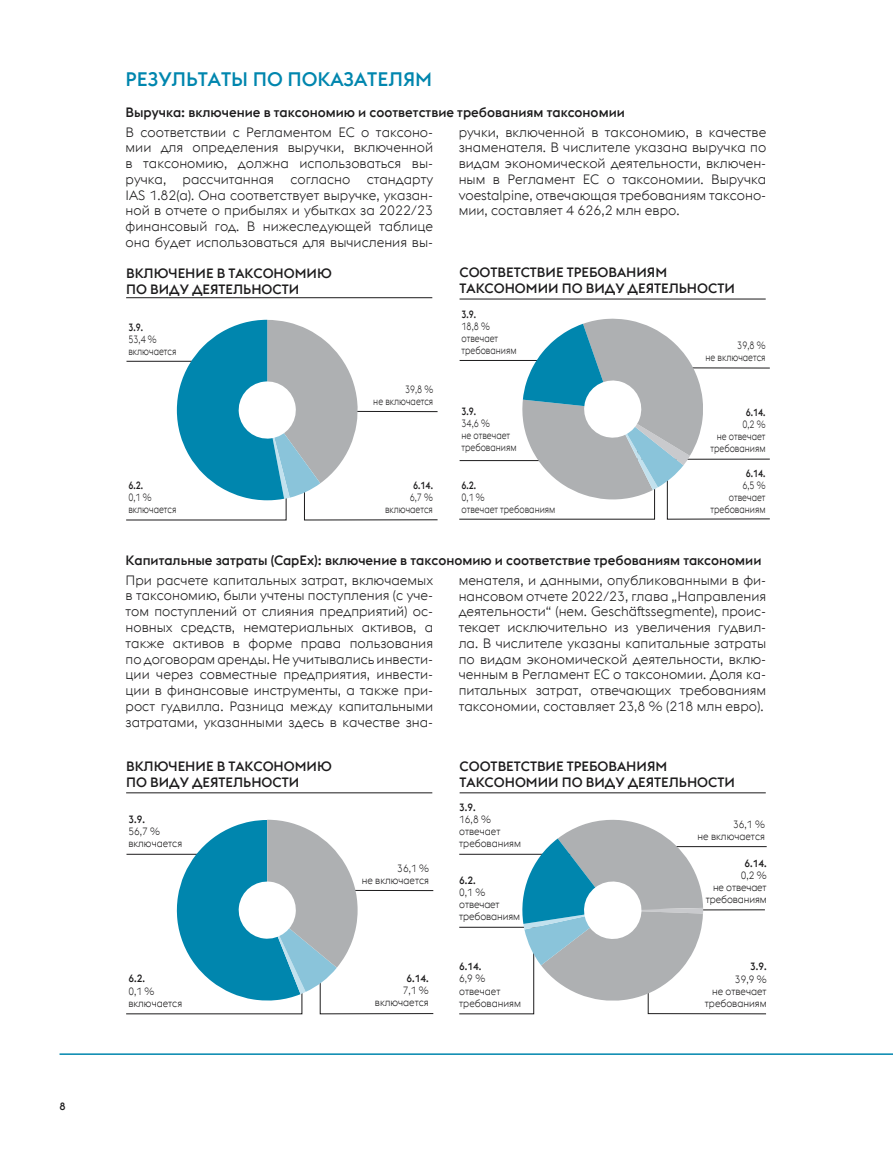
<style>
.page{position:relative;width:893px;height:1157px;background:#fff}
.page>*{position:absolute;margin:0;border:0;box-sizing:border-box;transform-origin:0 0}
.t1{font:500 19.5px "voestalpine";color:#0086ae}
.t2{font:300 13.5px/15.8px "voestalpine";color:#1c1b1c;text-align:justify}
.t3{font:500 13.5px/16.5px "voestalpine";color:#1c1b1c}
.t4{font:300 10.5px/12px "voestalpine";color:#1c1b1c;text-align:right;scale:.92 1}
.t5{font:300 10.5px/12px "voestalpine";color:#1c1b1c;text-align:right;scale:.82 1}
.t6{font:500 10.5px "voestalpine";color:#1c1b1c;scale:.92 1}
.t7{font:500 10.5px "voestalpine";color:#1c1b1c;scale:.82 1}
.t8{font:500 10.5px "voestalpine";color:#1c1b1c}
</style>
<div class="page">
<hr style="left:60px;top:1053px;width:833px;height:1px;background:#0086ae">
<svg style="left:126px;top:819px;width:308px;height:195px"></svg>
<hr style="left:126px;top:792px;width:306px;height:1px;background:#1c1b1c">
<hr style="left:648px;top:846px;width:119px;height:1px;background:#1c1b1c">
<hr style="left:460px;top:792px;width:306px;height:1px;background:#1c1b1c">
<svg style="left:459px;top:819px;width:307px;height:195px"></svg>
<hr style="left:459px;top:299px;width:307px;height:1px;background:#1c1b1c">
<svg style="left:459px;top:318px;width:311px;height:201px"></svg>
<hr style="left:126px;top:297px;width:306px;height:1px;background:#1c1b1c">
<svg style="left:126px;top:320px;width:312px;height:200px"></svg>
<p class="t8" style="left:60px;top:1099px;width:8px">8</p>
<h1 class="t1" style="left:126px;top:67px;width:308px">РЕЗУЛЬТАТЫ ПО ПОКАЗАТЕЛЯМ</h1>
<p class="t3" style="left:126px;top:103px;width:501px">Выручка: включение в таксономию и соответствие требованиям таксономии</p>
<p class="t2" style="left:126px;top:124px;width:309px">В соответствии с Регламентом ЕС о таксоно&shy;мии для определения выручки, включенной в таксономию, должна использоваться вы&shy;ручка, рассчитанная согласно стандарту IAS 1.82(a). Она соответствует выручке, указан&shy;ной в отчете о прибылях и убытках за 2022/23 финансовый год. В нижеследующей таблице она будет использоваться для вычисления вы-</p>
<p class="t2" style="left:459px;top:124px;width:309px">ручки, включенной в таксономию, в качестве знаменателя. В числителе указана выручка по видам экономической деятельности, включен&shy;ным в Регламент ЕС о таксономии. Выручка voestalpine, отвечающая требованиям таксоно&shy;мии, составляет 4 626,2 млн евро.</p>
<p class="t3" style="left:126px;top:264px;width:207px">ВКЛЮЧЕНИЕ В ТАКСОНОМИЮ<br>ПО ВИДУ ДЕЯТЕЛЬНОСТИ</p>
<p class="t7" style="left:128px;top:321px;width:19px">3.9.</p>
<p class="t5" style="left:128px;top:334px;width:60px;text-align:left">53,4 % включается</p>
<p class="t7" style="left:128px;top:479px;width:19px">6.2.</p>
<p class="t5" style="left:128px;top:491px;width:60px;text-align:left">0,1 % включается</p>
<p class="t5" style="left:373px;top:383px;width:75px">39,8 %<br>не включается</p>
<p class="t7" style="left:413px;top:479px;width:26px">6.14.</p>
<p class="t5" style="left:385px;top:491px;width:60px">6,7 % включается</p>
<p class="t3" style="left:459px;top:264px;width:277px">СООТВЕТСТВИЕ ТРЕБОВАНИЯМ<br>ТАКСОНОМИИ ПО ВИДУ ДЕЯТЕЛЬНОСТИ</p>
<p class="t7" style="left:461px;top:308px;width:19px">3.9.</p>
<p class="t5" style="left:461px;top:320px;width:69px;text-align:left">18,8 % отвечает требованиям</p>
<p class="t7" style="left:461px;top:405px;width:19px">3.9.</p>
<p class="t5" style="left:461px;top:417px;width:69px;text-align:left">34,6 %<br>не отвечает требованиям</p>
<p class="t7" style="left:461px;top:479px;width:19px">6.2.</p>
<p class="t5" style="left:461px;top:491px;width:116px;text-align:left">0,1 %<br>отвечает требованиям</p>
<p class="t5" style="left:706px;top:340px;width:75px">39,8 %<br>не включается</p>
<p class="t7" style="left:746px;top:405px;width:26px">6.14.</p>
<p class="t5" style="left:710px;top:418px;width:69px">0,2 %<br>не отвечает требованиям</p>
<p class="t7" style="left:746px;top:467px;width:26px">6.14.</p>
<p class="t5" style="left:710px;top:479px;width:69px">6,5 % отвечает требованиям</p>
<p class="t3" style="left:126px;top:551px;width:637px">Капитальные затраты (CapEx): включение в таксономию и соответствие требованиям таксономии</p>
<p class="t2" style="left:126px;top:572px;width:309px">При расчете капитальных затрат, включаемых в таксономию, были учтены поступления (с уче&shy;том поступлений от слияния предприятий) ос&shy;новных средств, нематериальных активов, а также активов в форме права пользования по договорам аренды. Не учитывались инвести&shy;ции через совместные предприятия, инвести&shy;ции в финансовые инструменты, а также при&shy;рост гудвилла. Разница между капитальными затратами, указанными здесь в качестве зна-</p>
<p class="t2" style="left:459px;top:572px;width:309px">менателя, и данными, опубликованными в фи&shy;нансовом отчете 2022/23, глава „Направления деятельности“ (нем. Geschäftssegmente), проис&shy;текает исключительно из увеличения гудвил&shy;ла. В числителе указаны капитальные затраты по видам экономической деятельности, вклю&shy;ченным в Регламент ЕС о таксономии. Доля ка&shy;питальных затрат, отвечающих требованиям таксономии, составляет 23,8 % (218 млн евро).</p>
<p class="t3" style="left:126px;top:757px;width:207px">ВКЛЮЧЕНИЕ В ТАКСОНОМИЮ<br>ПО ВИДУ ДЕЯТЕЛЬНОСТИ</p>
<p class="t3" style="left:460px;top:757px;width:277px">СООТВЕТСТВИЕ ТРЕБОВАНИЯМ<br>ТАКСОНОМИИ ПО ВИДУ ДЕЯТЕЛЬНОСТИ</p>
<p class="t6" style="left:128px;top:813px;width:19px">3.9.</p>
<p class="t4" style="left:128px;top:825px;width:60px;text-align:left">56,7 % включается</p>
<p class="t4" style="left:362px;top:862px;width:75px">36,1 %<br>не включается</p>
<p class="t6" style="left:459px;top:801px;width:19px">3.9.</p>
<p class="t4" style="left:459px;top:813px;width:69px;text-align:left">16,8 % отвечает требованиям</p>
<p class="t6" style="left:459px;top:873px;width:19px">6.2.</p>
<p class="t4" style="left:459px;top:886px;width:68px;text-align:left">0,1 % отвечает требованиям</p>
<p class="t4" style="left:698px;top:818px;width:75px">36,1 %<br>не включается</p>
<p class="t6" style="left:744px;top:856px;width:26px">6.14.</p>
<p class="t4" style="left:706px;top:869px;width:68px">0,2 %<br>не отвечает требованиям</p>
<p class="t6" style="left:128px;top:972px;width:19px">6.2.</p>
<p class="t4" style="left:128px;top:984px;width:60px;text-align:left">0,1 % включается</p>
<p class="t6" style="left:406px;top:972px;width:26px">6.14.</p>
<p class="t4" style="left:375px;top:984px;width:60px">7,1 % включается</p>
<p class="t6" style="left:459px;top:960px;width:26px">6.14.</p>
<p class="t4" style="left:459px;top:972px;width:69px;text-align:left">6,9 % отвечает требованиям</p>
<p class="t6" style="left:750px;top:960px;width:19px">3.9.</p>
<p class="t4" style="left:705px;top:972px;width:69px">39,9 %<br>не отвечает требованиям</p>
</div>
